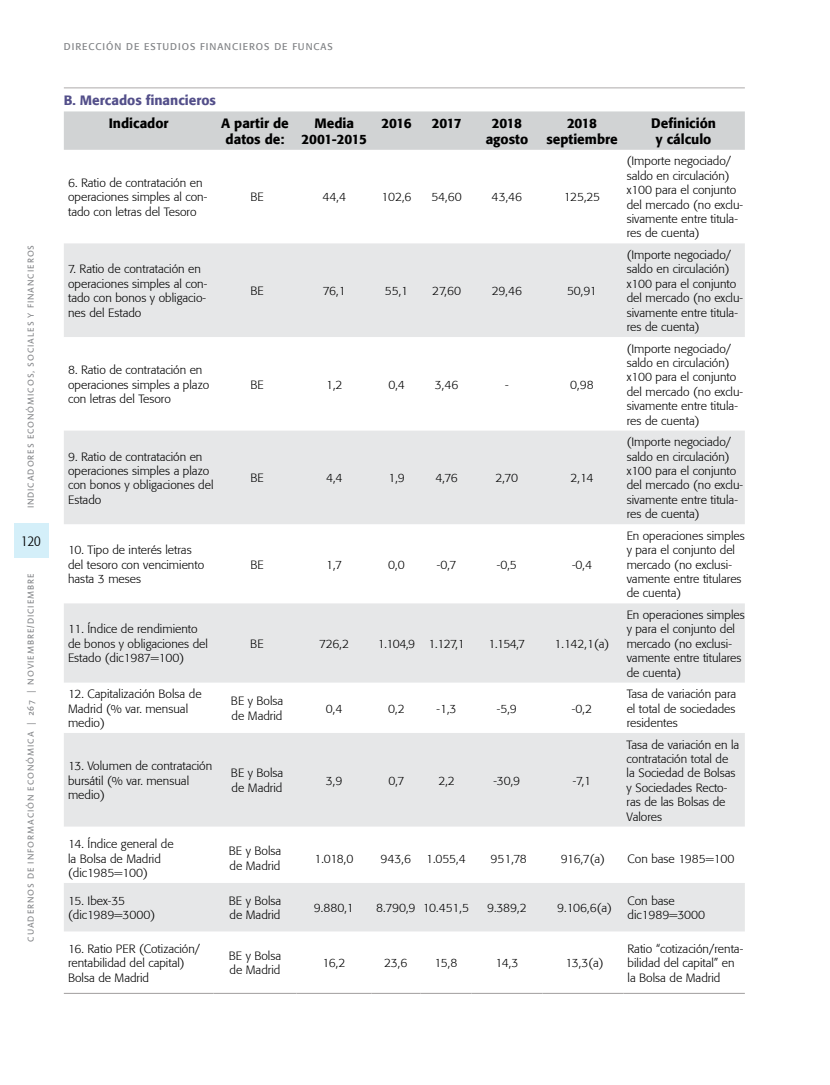
<style>
.page{position:relative;width:830px;height:1085px;background:#fff}
.page>*{position:absolute;margin:0;border:0;box-sizing:border-box;transform-origin:0 0}
.t1{font:300 condensed 15px "Formata";color:#000}
.t2{font:500 13.5px/16.2px "Formata";color:#000;text-align:center}
.t3{font:500 13.5px "Formata";color:#534f8a}
.t4{font:300 12px/14.4px "Formata";color:#000}
.t5{font:9.75px "Formata";letter-spacing:.1em;color:#808285}
.t6{font:9px "Linotype Aroma";letter-spacing:.1em;color:#808285}
</style>
<div class="page">
<div style="left:14px;top:523px;width:34px;height:35px;background:#d4eff9"></div>
<div style="left:64px;top:111px;width:680px;height:39px;background:#d1d3d4"></div>
<svg style="left:64px;top:243px;width:680px;height:583px;fill:#e6e7e8"></svg>
<hr style="left:64px;top:87px;width:680px;height:1px;background:#b6b4b4">
<div style="left:64px;top:883px;width:680px;height:48px;background:#e6e7e8"></div>
<hr style="left:64px;top:992px;width:149px;height:1px;background:#aaa8a8">
<hr style="left:213px;top:992px;width:83px;height:1px;background:#aaa8a8">
<hr style="left:296px;top:992px;width:75px;height:1px;background:#aaa8a8">
<hr style="left:371px;top:992px;width:49px;height:1px;background:#aaa8a8">
<hr style="left:420px;top:992px;width:51px;height:1px;background:#aaa8a8">
<hr style="left:471px;top:992px;width:71px;height:1px;background:#aaa8a8">
<hr style="left:542px;top:992px;width:81px;height:1px;background:#aaa8a8">
<hr style="left:623px;top:992px;width:121px;height:1px;background:#aaa8a8">
<p class="t6" style="left:25px;top:508px;width:265px;rotate:-90deg">INDICADORES ECONÓMICOS, SOCIALES Y FINANCIEROS</p>
<p class="t1" style="left:21px;top:531px;width:21px">120</p>
<p class="t6" style="left:25px;top:941px;width:370px;rotate:-90deg">CUADERNOS DE INFORMACIÓN ECONÓMICA | 267 | NOVIEMBRE/DICIEMBRE</p>
<p class="t5" style="left:64px;top:40px;width:270px">DIRECCIÓN DE ESTUDIOS FINANCIEROS DE FUNCAS</p>
<p class="t3" style="left:64px;top:92px;width:154px">B. Mercados financieros</p>
<p class="t2" style="left:109px;top:115px;width:61px">Indicador</p>
<p class="t2" style="left:221px;top:115px;width:69px">A partir de datos de:</p>
<p class="t2" style="left:301px;top:115px;width:67px">Media<br>2001-2015</p>
<p class="t2" style="left:381px;top:115px;width:32px">2016</p>
<p class="t2" style="left:431px;top:115px;width:31px">2017</p>
<p class="t2" style="left:485px;top:115px;width:44px">2018 agosto</p>
<p class="t2" style="left:546px;top:115px;width:73px">2018 septiembre</p>
<p class="t2" style="left:651px;top:115px;width:66px">Definición y cálculo</p>
<p class="t4" style="left:68px;top:176px;width:141px">6. Ratio de contratación en operaciones simples al con&shy;tado con letras del Tesoro</p>
<p class="t4" style="left:626px;top:154px;width:118px">(Importe negociado/ saldo en circulación) x100 para el conjunto del mercado (no exclu&shy;sivamente entre titula&shy;res de cuenta)</p>
<p class="t4" style="left:250px;top:190px;width:15px">BE</p>
<p class="t4" style="left:322px;top:190px;width:25px">44,4</p>
<p class="t4" style="left:381px;top:190px;width:31px">102,6</p>
<p class="t4" style="left:431px;top:190px;width:32px">54,60</p>
<p class="t4" style="left:491px;top:190px;width:32px">43,46</p>
<p class="t4" style="left:563px;top:190px;width:38px">125,25</p>
<p class="t4" style="left:68px;top:262px;width:141px">7. Ratio de contratación en operaciones simples al con&shy;tado con bonos y obligacio&shy;nes del Estado</p>
<p class="t4" style="left:68px;top:363px;width:143px">8. Ratio de contratación en operaciones simples a plazo con letras del Tesoro</p>
<p class="t4" style="left:68px;top:449px;width:147px">9. Ratio de contratación en operaciones simples a plazo con bonos y obligaciones del<br>Estado</p>
<p class="t4" style="left:68px;top:542px;width:138px">10. Tipo de interés letras del tesoro con vencimiento hasta 3 meses</p>
<p class="t4" style="left:68px;top:622px;width:141px">11. Índice de rendimiento de bonos y obligaciones del<br>Estado (dic1987=100)</p>
<p class="t4" style="left:250px;top:283px;width:15px">BE</p>
<p class="t4" style="left:322px;top:283px;width:24px">76,1</p>
<p class="t4" style="left:385px;top:283px;width:25px">55,1</p>
<p class="t4" style="left:432px;top:283px;width:30px">27,60</p>
<p class="t4" style="left:491px;top:283px;width:32px">29,46</p>
<p class="t4" style="left:567px;top:283px;width:31px">50,91</p>
<p class="t4" style="left:250px;top:377px;width:15px">BE</p>
<p class="t4" style="left:326px;top:377px;width:18px">1,2</p>
<p class="t4" style="left:388px;top:377px;width:18px">0,4</p>
<p class="t4" style="left:434px;top:377px;width:25px">3,46</p>
<p class="t4" style="left:505px;top:377px;width:5px">-</p>
<p class="t4" style="left:570px;top:377px;width:25px">0,98</p>
<p class="t4" style="left:250px;top:471px;width:15px">BE</p>
<p class="t4" style="left:326px;top:471px;width:18px">4,4</p>
<p class="t4" style="left:388px;top:471px;width:18px">1,9</p>
<p class="t4" style="left:435px;top:471px;width:24px">4,76</p>
<p class="t4" style="left:495px;top:471px;width:24px">2,70</p>
<p class="t4" style="left:570px;top:471px;width:24px">2,14</p>
<p class="t4" style="left:250px;top:557px;width:15px">BE</p>
<p class="t4" style="left:326px;top:557px;width:17px">1,7</p>
<p class="t4" style="left:388px;top:557px;width:18px">0,0</p>
<p class="t4" style="left:436px;top:557px;width:21px">-0,7</p>
<p class="t4" style="left:496px;top:557px;width:21px">-0,5</p>
<p class="t4" style="left:571px;top:557px;width:21px">-0,4</p>
<p class="t4" style="left:250px;top:636px;width:15px">BE</p>
<p class="t4" style="left:319px;top:636px;width:31px">726,2</p>
<p class="t4" style="left:377px;top:636px;width:88px">1.104,9 1.127,1</p>
<p class="t4" style="left:488px;top:636px;width:38px">1.154,7</p>
<p class="t4" style="left:554px;top:636px;width:56px">1.142,1(a)</p>
<p class="t4" style="left:68px;top:686px;width:135px">12. Capitalización Bolsa de<br>Madrid (% var. mensual medio)</p>
<p class="t4" style="left:231px;top:694px;width:54px">BE y Bolsa de Madrid</p>
<p class="t4" style="left:326px;top:701px;width:18px">0,4</p>
<p class="t4" style="left:388px;top:701px;width:18px">0,2</p>
<p class="t4" style="left:436px;top:701px;width:21px">-1,3</p>
<p class="t4" style="left:496px;top:701px;width:21px">-5,9</p>
<p class="t4" style="left:571px;top:701px;width:21px">-0,2</p>
<p class="t4" style="left:68px;top:758px;width:146px">13. Volumen de contratación bursátil (% var. mensual medio)</p>
<p class="t4" style="left:231px;top:766px;width:54px">BE y Bolsa de Madrid</p>
<p class="t4" style="left:326px;top:773px;width:18px">3,9</p>
<p class="t4" style="left:388px;top:773px;width:17px">0,7</p>
<p class="t4" style="left:438px;top:773px;width:18px">2,2</p>
<p class="t4" style="left:493px;top:773px;width:28px">-30,9</p>
<p class="t4" style="left:572px;top:773px;width:20px">-7,1</p>
<p class="t4" style="left:626px;top:247px;width:118px">(Importe negociado/ saldo en circulación) x100 para el conjunto del mercado (no exclu&shy;sivamente entre titula&shy;res de cuenta)</p>
<p class="t4" style="left:626px;top:341px;width:118px">(Importe negociado/ saldo en circulación) x100 para el conjunto del mercado (no exclu&shy;sivamente entre titula&shy;res de cuenta)</p>
<p class="t4" style="left:626px;top:435px;width:118px">(Importe negociado/ saldo en circulación) x100 para el conjunto del mercado (no exclu&shy;sivamente entre titula&shy;res de cuenta)</p>
<p class="t4" style="left:626px;top:528px;width:119px">En operaciones simples y para el conjunto del mercado (no exclusi&shy;vamente entre titulares de cuenta)</p>
<p class="t4" style="left:626px;top:607px;width:119px">En operaciones simples y para el conjunto del mercado (no exclusi&shy;vamente entre titulares de cuenta)</p>
<p class="t4" style="left:626px;top:686px;width:111px;text-align:justify">Tasa de variación para el total de sociedades residentes</p>
<p class="t4" style="left:626px;top:737px;width:114px">Tasa de variación en la contratación total de la Sociedad de Bolsas y Sociedades Recto&shy;ras de las Bolsas de<br>Valores</p>
<p class="t4" style="left:68px;top:836px;width:107px">14. Índice general de la Bolsa de Madrid (dic1985=100)</p>
<p class="t4" style="left:228px;top:843px;width:54px">BE y Bolsa de Madrid</p>
<p class="t4" style="left:314px;top:851px;width:40px">1.018,0</p>
<p class="t4" style="left:380px;top:851px;width:87px">943,6 1.055,4</p>
<p class="t4" style="left:490px;top:851px;width:38px">951,78</p>
<p class="t4" style="left:560px;top:851px;width:46px">916,7(a)</p>
<p class="t4" style="left:627px;top:851px;width:108px">Con base 1985=100</p>
<p class="t4" style="left:68px;top:893px;width:88px">15. Ibex-35 (dic1989=3000)</p>
<p class="t4" style="left:228px;top:893px;width:54px">BE y Bolsa de Madrid</p>
<p class="t4" style="left:314px;top:900px;width:41px">9.880,1</p>
<p class="t4" style="left:376px;top:900px;width:94px">8.790,9 10.451,5</p>
<p class="t4" style="left:487px;top:900px;width:41px">9.389,2</p>
<p class="t4" style="left:557px;top:900px;width:56px">9.106,6(a)</p>
<p class="t4" style="left:627px;top:893px;width:79px">Con base dic1989=3000</p>
<p class="t4" style="left:68px;top:941px;width:134px">16. Ratio PER (Cotización/ rentabilidad del capital)<br>Bolsa de Madrid</p>
<p class="t4" style="left:228px;top:948px;width:54px">BE y Bolsa de Madrid</p>
<p class="t4" style="left:322px;top:955px;width:24px">16,2</p>
<p class="t4" style="left:384px;top:955px;width:25px">23,6</p>
<p class="t4" style="left:434px;top:955px;width:24px">15,8</p>
<p class="t4" style="left:495px;top:955px;width:24px">14,3</p>
<p class="t4" style="left:565px;top:955px;width:40px">13,3(a)</p>
<p class="t4" style="left:627px;top:941px;width:117px">Ratio “cotización/renta&shy;bilidad del capital” en la Bolsa de Madrid</p>
</div>
